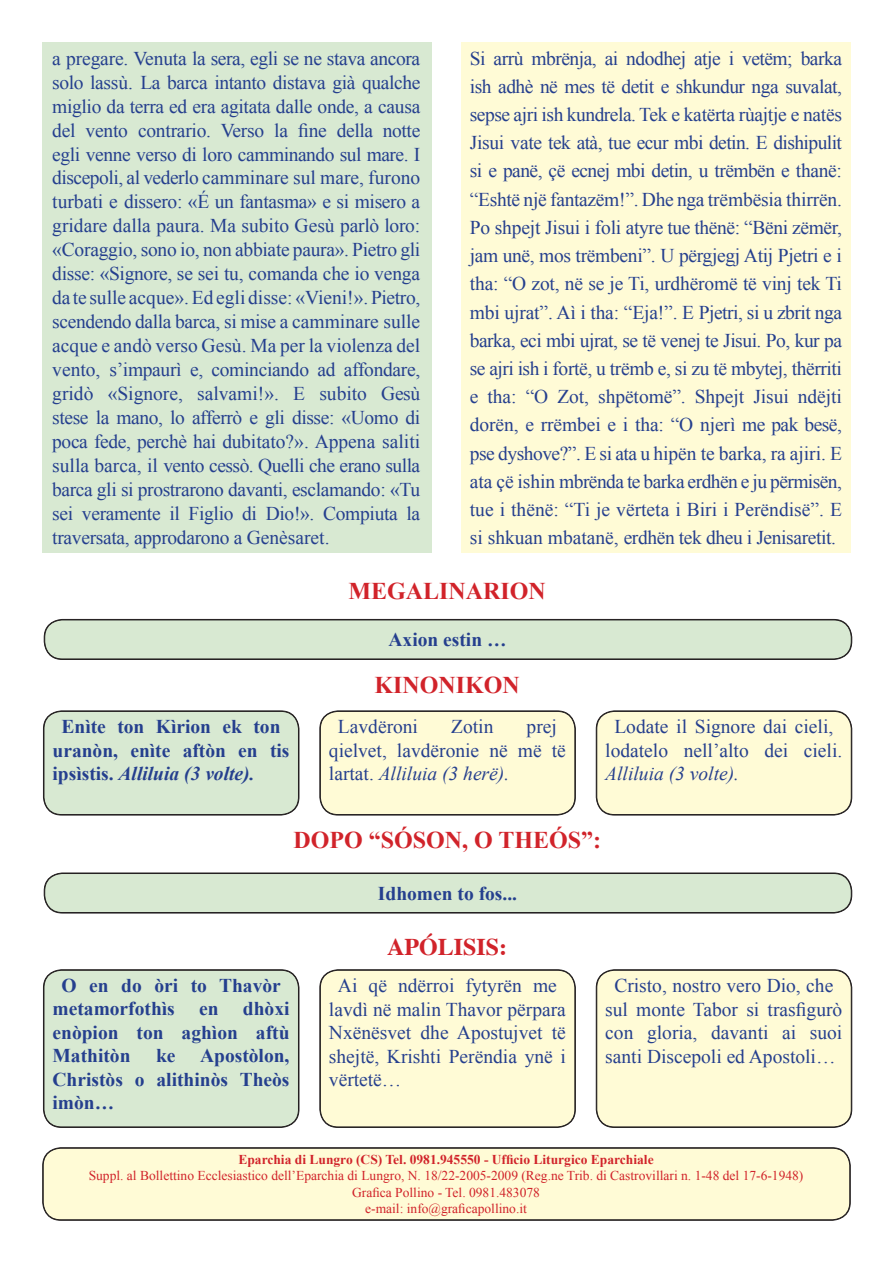
<style>
.page{position:relative;width:893px;height:1263px;background:#fff}
.page>*{position:absolute;margin:0;border:0;box-sizing:border-box;transform-origin:0 0}
.t1{font:700 24px "Times New Roman";color:#d1232a}
.t2{font:700 24px "Times";color:#d1232a}
.t3{font:19.5px/24px "Times New Roman";color:#253f8e}
.t4{font:700 19.5px/23.4px "Times New Roman";color:#253f8e}
.t5{font:italic 19.5px "Times New Roman";color:#253f8e}
.t6{font:13.5px/16.2px "Times New Roman";color:#d1232a;text-align:center}
.t7{font:700 13.5px "Times New Roman";color:#d1232a}
.s1{font-style:italic}
</style>
<div class="page">
<div style="left:43px;top:1148px;width:807px;height:72px;background:#fffbd6;border-radius:18px"></div>
<div style="left:43px;top:1148px;width:807px;height:72px;border:1px solid #231f20;border-radius:18px"></div>
<div style="left:44px;top:711px;width:255px;height:104px;background:#d8e9d2;border-radius:18px"></div>
<div style="left:44px;top:711px;width:255px;height:104px;border:1px solid #231f20;border-radius:18px"></div>
<div style="left:320px;top:711px;width:255px;height:104px;background:#fffbd6;border-radius:18px"></div>
<div style="left:320px;top:711px;width:255px;height:104px;border:1px solid #231f20;border-radius:18px"></div>
<div style="left:596px;top:711px;width:256px;height:104px;background:#fffbd6;border-radius:18px"></div>
<div style="left:597px;top:711px;width:254px;height:104px;border:1px solid #231f20;border-radius:18px"></div>
<div style="left:44px;top:620px;width:808px;height:39px;background:#d8e9d2;border-radius:18px"></div>
<div style="left:44px;top:619px;width:808px;height:41px;border:1px solid #231f20;border-radius:18px"></div>
<div style="left:45px;top:620px;width:806px;height:39px;border:1px solid #231f20;border-radius:18px"></div>
<div style="left:44px;top:873px;width:808px;height:40px;background:#d8e9d2;border-radius:18px"></div>
<div style="left:44px;top:873px;width:808px;height:40px;border:1px solid #231f20;border-radius:18px"></div>
<div style="left:45px;top:873px;width:806px;height:39px;border:1px solid #231f20;border-radius:18px"></div>
<div style="left:43px;top:43px;width:389px;height:510px;background:#d8e9d2"></div>
<div style="left:461px;top:43px;width:389px;height:510px;background:#fffbd6"></div>
<div style="left:44px;top:970px;width:255px;height:157px;background:#d8e9d2;border-radius:18px"></div>
<div style="left:44px;top:970px;width:255px;height:157px;border:1px solid #231f20;border-radius:18px"></div>
<div style="left:320px;top:970px;width:255px;height:157px;background:#fffbd6;border-radius:18px"></div>
<div style="left:320px;top:970px;width:255px;height:157px;border:1px solid #231f20;border-radius:18px"></div>
<div style="left:596px;top:970px;width:256px;height:157px;background:#fffbd6;border-radius:18px"></div>
<div style="left:597px;top:970px;width:254px;height:157px;border:1px solid #231f20;border-radius:18px"></div>
<p class="t3" style="left:52px;top:46px;width:370px;text-align:justify">a pregare. Venuta la sera, egli se ne stava ancora solo lassù. La barca intanto distava già qualche miglio da terra ed era agitata dalle onde, a causa del vento contrario. Verso la fine della notte egli venne verso di loro camminando sul mare. I discepoli, al vederlo camminare sul mare, furono turbati e dissero: «É un fantasma» e si misero a gridare dalla paura. Ma subito Gesù parlò loro: «Coraggio, sono io, non abbiate paura». Pietro gli disse: «Signore, se sei tu, comanda che io venga da te sulle acque». Ed egli disse: «Vieni!». Pietro, scendendo dalla barca, si mise a camminare sulle acque e andò verso Gesù. Ma per la violenza del vento, s’impaurì e, cominciando ad affondare, gridò «Signore, salvami!». E subito Gesù stese la mano, lo afferrò e gli disse: «Uomo di poca fede, perchè hai dubitato?». Appena saliti sulla barca, il vento cessò. Quelli che erano sulla barca gli si prostrarono davanti, esclamando: «Tu sei veramente il Figlio di Dio!». Compiuta la traversata, approdarono a Genèsaret.</p>
<p class="t3" style="left:470px;top:44px;width:374px;line-height:28.2px;text-align:justify">Si arrù mbrënja, ai ndodhej atje i vetëm; barka ish adhè në mes të detit e shkundur nga suvalat, sepse ajri ish kundrela. Tek e katërta rùajtje e natës Jisui vate tek atà, tue ecur mbi detin. E dishipulit si e panë, çë ecnej mbi detin, u trëmbën e thanë: “Eshtë një fantazëm!”. Dhe nga trëmbësia thirrën.<br>Po shpejt Jisui i foli atyre tue thënë: “Bëni zëmër, jam unë, mos trëmbeni”. U përgjegj Atij Pjetri e i tha: “O zot, në se je Ti, urdhëromë të vinj tek Ti mbi ujrat”. Aì i tha: “Eja!”. E Pjetri, si u zbrit nga barka, eci mbi ujrat, se të venej te Jisui. Po, kur pa se ajri ish i fortë, u trëmb e, si zu të mbytej, thërriti e tha: “O Zot, shpëtomë”. Shpejt Jisui ndëjti dorën, e rrëmbei e i tha: “O njerì me pak besë, pse dyshove?”. E si ata u hipën te barka, ra ajiri. E ata çë ishin mbrënda te barka erdhën e ju përmisën, tue i thënë: “Ti je vërteta i Biri i Perëndisë”. E si shkuan mbatanë, erdhën tek dheu i Jenisaretit.</p>
<p class="t1" style="left:349px;top:574px;width:199px">MEGALINARION</p>
<p class="t4" style="left:388px;top:627px;width:120px">Axion estin …</p>
<p class="t1" style="left:375px;top:669px;width:147px">KINONIKON</p>
<p class="t4" style="left:53px;top:714px;width:239px;text-indent:9px">Enìte ton Kìrion ek ton uranòn, enìte aftòn en tis ipsìstis. <span class="s1">Alliluia (3 volte).</span></p>
<p class="t3" style="left:338px;top:715px;width:82px">Lavdëroni</p>
<p class="t3" style="left:451px;top:715px;width:44px">Zotin</p>
<p class="t3" style="left:329px;top:715px;width:239px;line-height:23.4px;text-indent:198px">prej qielvet, lavdëronie në më të lartat. <span class="s1">Alliluia (3 herë).</span></p>
<p class="t3" style="left:605px;top:715px;width:239px;line-height:23.4px;text-align:center">Lodate il Signore dai cieli, lodatelo nell’alto dei cieli.</p>
<p class="t5" style="left:605px;top:760px;width:135px">Alliluia (3 volte).</p>
<p class="t1" style="left:293px;top:823px;width:309px">DOPO “SÓSON, O THEÓS”:</p>
<p class="t4" style="left:378px;top:881px;width:141px">Idhomen to fos...</p>
<p class="t4" style="left:53px;top:973px;width:239px;text-indent:9px">O en do òri to Thavòr metamorfothìs en dhòxi enòpion ton aghìon aftù<br>Mathitòn</p>
<p class="t4" style="left:53px;top:1043px;width:238px;text-align:justify;text-indent:148px">Apostòlon, Christòs o alithinòs Theòs imòn…</p>
<p class="t4" style="left:156px;top:1043px;width:21px">ke</p>
<p class="t2" style="left:387px;top:924px;width:122px">APÓLISIS:</p>
<p class="t3" style="left:329px;top:974px;width:239px;line-height:23.4px;text-indent:9px">Ai që ndërroi fytyrën me lavdì në malin Thavor përpara<br>Nxënësvet dhe Apostujvet të shejtë, Krishti Perëndia ynë i vërtetë…</p>
<p class="t3" style="left:605px;top:974px;width:239px;line-height:23.4px;text-align:center">Cristo, nostro vero Dio, che sul monte Tabor si trasfigurò con gloria, davanti ai suoi santi Discepoli ed Apostoli…</p>
<p class="t7" style="left:238px;top:1150px;width:417px">Eparchia di Lungro (CS) Tel. 0981.945550 - Ufficio Liturgico Eparchiale</p>
<p class="t6" style="left:89px;top:1168px;width:716px">Suppl. al Bollettino Ecclesiastico dell’Eparchia di Lungro, N. 18/22-2005-2009 (Reg.ne Trib. di Castrovillari n. 1-48 del 17-6-1948)<br>Grafica Pollino - Tel. 0981.483078<br>e-mail: info@graficapollino.it</p>
</div>
